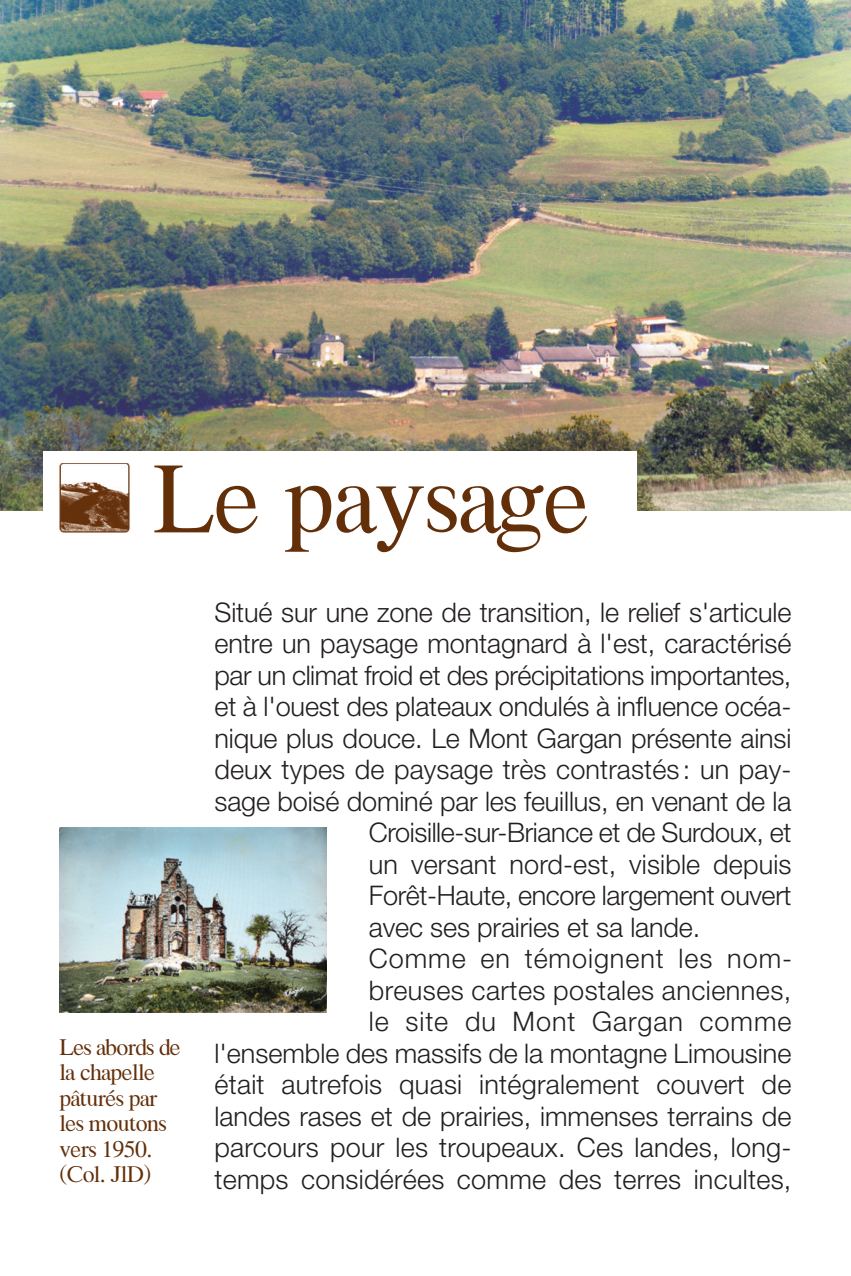
<style>
.page{position:relative;width:851px;height:1276px;background:#fff}
.page>*{position:absolute;margin:0;border:0;box-sizing:border-box;transform-origin:0 0}
.t1{font:102px "Saratoga";letter-spacing:-.005em;color:#632f09}
.t2{font:300 27px "Helvetica Neue";color:#231f20}
.t3{font:300 27px "Helvetica Neue";letter-spacing:.035em;color:#231f20}
.t4{font:300 27px "Helvetica Neue";letter-spacing:.02em;color:#231f20}
.t5{font:24px/25.5px "Saratoga";letter-spacing:-.025em;color:#632f09}
</style>
<div class="page">
<img style="left:60px;top:827px;width:267px;height:185px">
<img style="left:0;top:0;width:850px;height:510px">
<div style="left:43px;top:451px;width:593px;height:132px;background:#fff"></div>
<img style="left:58px;top:464px;width:72px;height:69px">
<h1 class="t1" style="left:153px;top:437px;width:438px">Le paysage</h1>
<p class="t5" style="left:60px;top:1033px;width:123px">Les abords de la chapelle pâturés par les moutons vers 1950. (Col. JlD)</p>
<p class="t2" style="left:214px;top:590px;width:578px">Situé sur une zone de transition, le relief s'articule</p>
<p class="t2" style="left:214px;top:621px;width:578px">entre un paysage montagnard à l'est, caractérisé</p>
<p class="t2" style="left:214px;top:653px;width:578px">par un climat froid et des précipitations importantes,</p>
<p class="t2" style="left:214px;top:684px;width:578px">et à l'ouest des plateaux ondulés à influence océa-</p>
<p class="t2" style="left:214px;top:716px;width:578px">nique plus douce. Le Mont Gargan présente ainsi</p>
<p class="t2" style="left:214px;top:747px;width:578px">deux types de paysage très contrastés : un pay-</p>
<p class="t2" style="left:214px;top:779px;width:578px">sage boisé dominé par les feuillus, en venant de la</p>
<p class="t2" style="left:369px;top:810px;width:424px">Croisille-sur-Briance et de Surdoux, et</p>
<p class="t2" style="left:369px;top:842px;width:424px">un versant nord-est, visible depuis</p>
<p class="t2" style="left:369px;top:873px;width:424px">Forêt-Haute, encore largement ouvert</p>
<p class="t2" style="left:369px;top:905px;width:333px">avec ses prairies et sa lande.</p>
<p class="t3" style="left:369px;top:936px;width:424px">Comme en témoignent les nom-</p>
<p class="t4" style="left:369px;top:968px;width:424px">breuses cartes postales anciennes,</p>
<p class="t3" style="left:369px;top:999px;width:424px">le site du Mont Gargan comme</p>
<p class="t2" style="left:214px;top:1031px;width:578px">l'ensemble des massifs de la montagne Limousine</p>
<p class="t2" style="left:214px;top:1062px;width:578px">était autrefois quasi intégralement couvert de</p>
<p class="t2" style="left:214px;top:1094px;width:578px">landes rases et de prairies, immenses terrains de</p>
<p class="t2" style="left:214px;top:1125px;width:578px">parcours pour les troupeaux. Ces landes, long-</p>
<p class="t2" style="left:214px;top:1157px;width:578px">temps considérées comme des terres incultes,</p>
</div>
